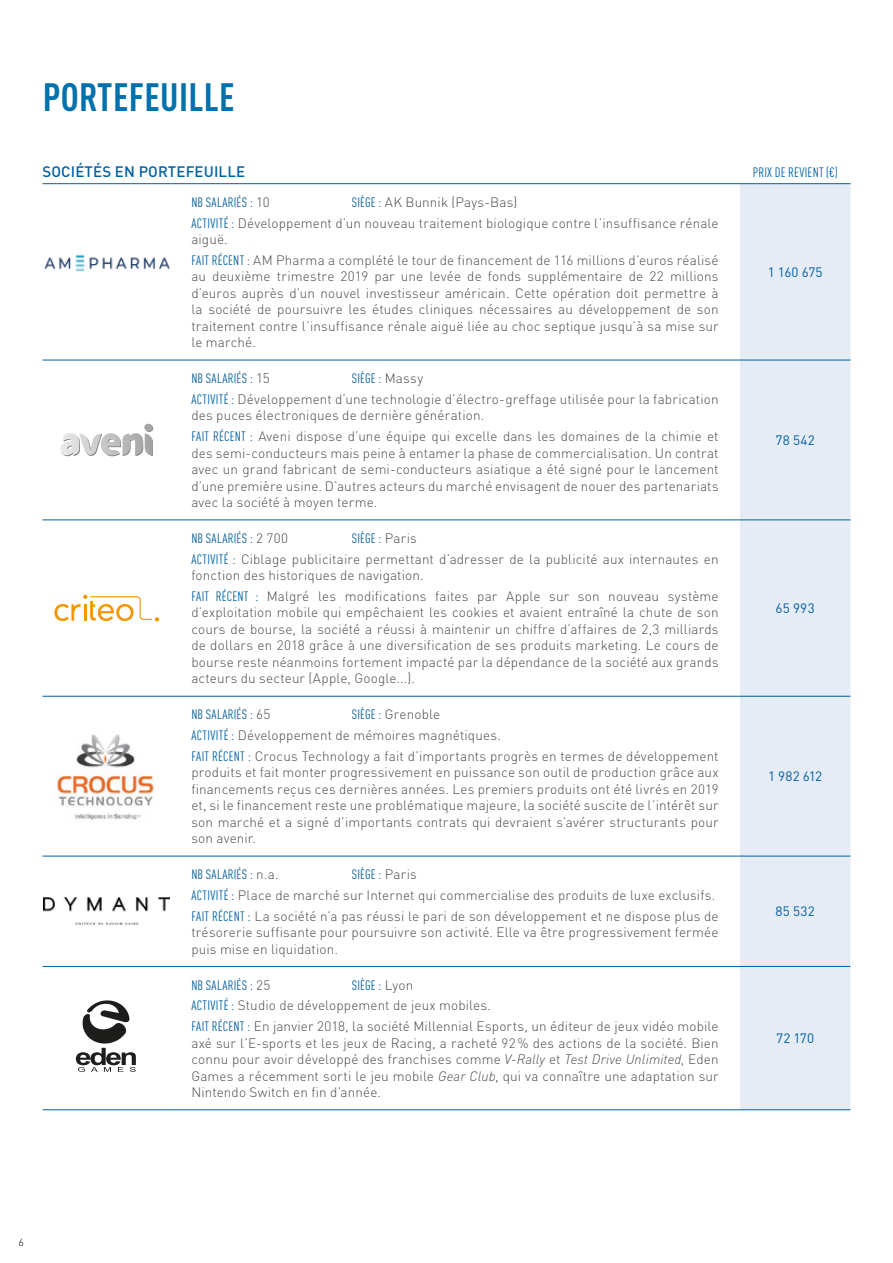
<style>
.page{position:relative;width:893px;height:1263px;background:#fff}
.page>*{position:absolute;margin:0;border:0;box-sizing:border-box;transform-origin:0 0}
.t1{font:700 condensed 39px "DIN Pro";letter-spacing:.01em;color:#0071ac}
.t2{font:500 15px "DIN Pro";letter-spacing:.01em;color:#005f9f}
.t3{font:300 13.5px/16.5px "DIN Pro";letter-spacing:.01em;color:#4a4a49}
.t4{font:condensed 13.5px "DIN Pro";letter-spacing:.015em;color:#005f9f}
.t5{font:13.5px "DIN Pro";letter-spacing:.015em;color:#005f9f}
.t6{font:300 10.5px "DIN Pro";color:#000}
.s1{font-weight:300;font-stretch:normal;color:#4a4a49}
.s2{font-weight:400;font-stretch:condensed;color:#005f9f}
.s3{font-style:italic}
</style>
<div class="page">
<div style="left:740px;top:184px;width:110px;height:925px;background:#e6ecf6"></div>
<hr style="left:43px;top:183px;width:127px;height:1px;background:#005f9f">
<hr style="left:43px;top:360px;width:127px;height:1px;background:#005f9f">
<hr style="left:43px;top:519px;width:127px;height:1px;background:#005f9f">
<hr style="left:43px;top:696px;width:127px;height:1px;background:#005f9f">
<hr style="left:43px;top:856px;width:127px;height:1px;background:#005f9f">
<hr style="left:43px;top:966px;width:127px;height:1px;background:#005f9f">
<hr style="left:43px;top:1109px;width:127px;height:1px;background:#005f9f">
<hr style="left:170px;top:183px;width:570px;height:1px;background:#005f9f">
<hr style="left:170px;top:360px;width:570px;height:1px;background:#005f9f">
<hr style="left:170px;top:519px;width:570px;height:1px;background:#005f9f">
<hr style="left:170px;top:696px;width:570px;height:1px;background:#005f9f">
<hr style="left:170px;top:856px;width:570px;height:1px;background:#005f9f">
<hr style="left:170px;top:966px;width:570px;height:1px;background:#005f9f">
<hr style="left:170px;top:1109px;width:570px;height:1px;background:#005f9f">
<hr style="left:740px;top:183px;width:110px;height:1px;background:#005f9f">
<hr style="left:740px;top:360px;width:110px;height:1px;background:#005f9f">
<hr style="left:740px;top:519px;width:110px;height:1px;background:#005f9f">
<hr style="left:740px;top:696px;width:110px;height:1px;background:#005f9f">
<hr style="left:740px;top:856px;width:110px;height:1px;background:#005f9f">
<hr style="left:740px;top:966px;width:110px;height:1px;background:#005f9f">
<hr style="left:740px;top:1109px;width:110px;height:1px;background:#005f9f">
<img style="left:44px;top:255px;width:126px;height:17px">
<svg style="left:60px;top:424px;width:93px;height:32px"></svg>
<svg style="left:54px;top:595px;width:105px;height:26px"></svg>
<img style="left:57px;top:734px;width:98px;height:86px">
<img style="left:44px;top:898px;width:126px;height:27px">
<svg style="left:76px;top:1000px;width:60px;height:72px"></svg>
<h1 class="t1" style="left:43px;top:67px;width:193px">PORTEFEUILLE</h1>
<p class="t2" style="left:43px;top:160px;width:204px">SOCIÉTÉS EN PORTEFEUILLE</p>
<p class="t4" style="left:753px;top:163px;width:87px">PRIX DE REVIENT (€)</p>
<p class="t4" style="left:191px;top:192px;width:80px">NB SALARIÉS : <span class="s1">10</span></p>
<p class="t3" style="left:191px;top:190px;width:529px;line-height:20.7px;text-indent:161px"><span class="s2">SIÈGE :</span> AK Bunnik (Pays-Bas)<br><span class="s2">ACTIVITÉ :</span> Développement d’un nouveau traitement biologique contre l’insuffisance rénale</p>
<p class="t3" style="left:191px;top:228px;width:529px;line-height:20.7px">aiguë.<br><span class="s2">FAIT RÉCENT :</span> AM Pharma a complété le tour de financement de 116 millions d’euros réalisé</p>
<p class="t3" style="left:191px;top:267px;width:529px;text-align:justify">au deuxième trimestre 2019 par une levée de fonds supplémentaire de 22 millions d’euros auprès d’un nouvel investisseur américain. Cette opération doit permettre à la société de poursuivre les études cliniques nécessaires au développement de son traitement contre l’insuffisance rénale aiguë liée au choc septique jusqu’à sa mise sur le marché.</p>
<p class="t5" style="left:768px;top:261px;width:56px">1 160 675</p>
<p class="t4" style="left:191px;top:369px;width:80px">NB SALARIÉS : <span class="s1">15</span></p>
<p class="t3" style="left:191px;top:367px;width:529px;line-height:20.7px;text-indent:161px"><span class="s2">SIÈGE :</span> Massy<br><span class="s2">ACTIVITÉ :</span> Développement d’une technologie d’électro-greffage utilisée pour la fabrication</p>
<p class="t3" style="left:191px;top:404px;width:529px;line-height:20.7px">des puces électroniques de dernière génération.<br><span class="s2">FAIT RÉCENT :</span> Aveni dispose d’une équipe qui excelle dans les domaines de la chimie et</p>
<p class="t3" style="left:191px;top:443px;width:529px;text-align:justify">des semi-conducteurs mais peine à entamer la phase de commercialisation. Un contrat avec un grand fabricant de semi-conducteurs asiatique a été signé pour le lancement d’une première usine. D’autres acteurs du marché envisagent de nouer des partenariats avec la société à moyen terme.</p>
<p class="t5" style="left:776px;top:430px;width:41px">78 542</p>
<p class="t3" style="left:191px;top:526px;width:529px;line-height:20.7px;text-indent:161px"><span class="s2">SIÈGE :</span> Paris<br><span class="s2">ACTIVITÉ :</span> Ciblage publicitaire permettant d’adresser de la publicité aux internautes en</p>
<p class="t3" style="left:191px;top:564px;width:529px;line-height:20.7px">fonction des historiques de navigation.<br><span class="s2">FAIT RÉCENT :</span> Malgré les modifications faites par Apple sur son nouveau système</p>
<p class="t3" style="left:191px;top:603px;width:529px;text-align:justify">d’exploitation mobile qui empêchaient les cookies et avaient entraîné la chute de son cours de bourse, la société a réussi à maintenir un chiffre d’affaires de 2,3 milliards de dollars en 2018 grâce à une diversification de ses produits marketing. Le cours de bourse reste néanmoins fortement impacté par la dépendance de la société aux grands acteurs du secteur (Apple, Google...).</p>
<p class="t5" style="left:776px;top:598px;width:41px">65 993</p>
<p class="t4" style="left:191px;top:705px;width:81px">NB SALARIÉS : <span class="s1">65</span></p>
<p class="t4" style="left:191px;top:528px;width:98px">NB SALARIÉS : <span class="s1">2 700</span></p>
<p class="t3" style="left:191px;top:703px;width:529px;line-height:20.7px;text-indent:161px"><span class="s2">SIÈGE :</span> Grenoble<br><span class="s2">ACTIVITÉ :</span> Développement de mémoires magnétiques.<br><span class="s2">FAIT RÉCENT :</span> Crocus Technology a fait d’importants progrès en termes de développement</p>
<p class="t3" style="left:191px;top:763px;width:529px;text-align:justify">produits et fait monter progressivement en puissance son outil de production grâce aux financements reçus ces dernières années. Les premiers produits ont été livrés en 2019 et, si le financement reste une problématique majeure, la société suscite de l’intérêt sur son marché et a signé d’importants contrats qui devraient s’avérer structurants pour son avenir.</p>
<p class="t5" style="left:768px;top:766px;width:56px">1 982 612</p>
<p class="t4" style="left:191px;top:865px;width:89px">NB SALARIÉS : <span class="s1">n.a.</span></p>
<p class="t3" style="left:191px;top:863px;width:529px;line-height:20.7px;text-indent:161px"><span class="s2">SIÈGE :</span> Paris<br><span class="s2">ACTIVITÉ :</span> Place de marché sur Internet qui commercialise des produits de luxe exclusifs.<br><span class="s2">FAIT RÉCENT :</span> La société n’a pas réussi le pari de son développement et ne dispose plus de</p>
<p class="t3" style="left:191px;top:923px;width:529px">trésorerie suffisante pour poursuivre son activité. Elle va être progressivement fermée puis mise en liquidation.</p>
<p class="t5" style="left:776px;top:901px;width:41px">85 532</p>
<p class="t3" style="left:191px;top:973px;width:529px;line-height:20.7px;text-indent:161px"><span class="s2">SIÈGE :</span> Lyon<br><span class="s2">ACTIVITÉ :</span> Studio de développement de jeux mobiles.<br><span class="s2">FAIT RÉCENT :</span> En janvier 2018, la société Millennial Esports, un éditeur de jeux vidéo mobile</p>
<p class="t3" style="left:191px;top:1033px;width:529px;text-align:justify">axé sur l’E-sports et les jeux de Racing, a racheté 92% des actions de la société. Bien connu pour avoir développé des franchises comme <span class="s3">V-Rally</span> et <span class="s3">Test Drive Unlimited</span>, Eden Games a récemment sorti le jeu mobile <span class="s3">Gear Club</span>, qui va connaître une adaptation sur Nintendo Switch en fin d’année.</p>
<p class="t5" style="left:776px;top:1028px;width:39px">72 170</p>
<p class="t4" style="left:191px;top:975px;width:80px">NB SALARIÉS : <span class="s1">25</span></p>
<p class="t6" style="left:19px;top:1234px;width:7px">6</p>
</div>
